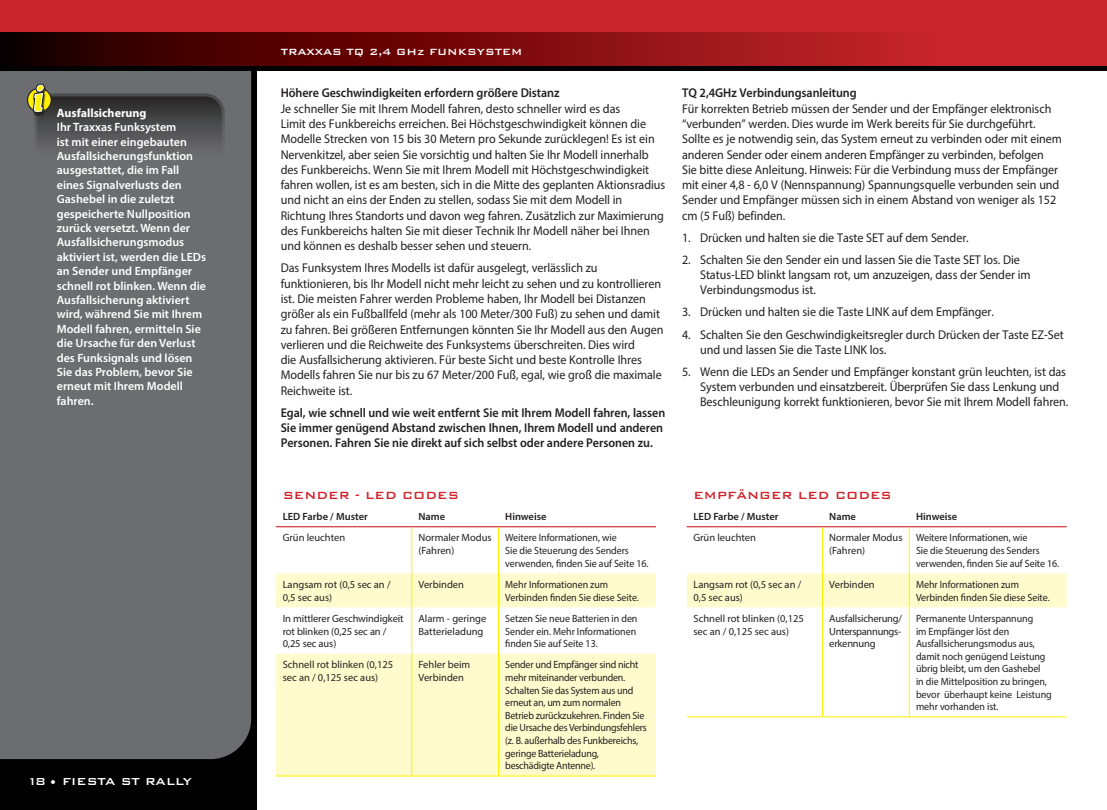
<style>
.page{position:relative;width:1107px;height:810px;background:#fff}
.page>*{position:absolute;margin:0;border:0;box-sizing:border-box;transform-origin:0 0}
.t1{font:500 13.8px "Bank Gothic BT";color:#d1232a}
.t2{font:500 13.5px "Bank Gothic BT";color:#fff}
.t3{font:12.75px/15.3px "Myriad Pro";letter-spacing:-.005em;color:#231f20;scale:.95 1}
.t4{font:600 12.75px/15.3px "Myriad Pro";letter-spacing:-.005em;color:#231f20;scale:.95 1}
.t5{font:600 12px/14.4px "Myriad Pro";color:#fff}
.t6{font:500 12px "Bank Gothic BT";color:#fff}
.t7{font:700 12px "Myriad Pro";color:#fff}
.t8{font:10.5px/12.6px "Myriad Pro";letter-spacing:-.005em;color:#231f20;scale:.95 1}
.t9{font:10.5px/12.6px "Myriad Pro";letter-spacing:-.005em;color:#231f20}
.t10{font:600 10.5px "Myriad Pro";color:#231f20}
</style>
<div class="page">
<div style="left:0;top:13px;width:256px;height:797px;background:#000"></div>
<div style="left:0;top:71px;width:251px;height:688px;background:#6c6d70"></div>
<div style="left:0;top:0;width:1107px;height:70px;background:#000"></div>
<div style="left:0;top:0;width:1107px;height:51px;background:#c8242b"></div>
<svg style="left:0;top:32px;width:1107px;height:34px;background:#7f0f12"></svg>
<div style="left:34px;top:94px;width:191px;height:84px;border:3px solid #fff;border-radius:18px"></div>
<svg style="left:28px;top:88px;width:23px;height:24px"></svg>
<div style="left:27px;top:88px;width:25px;height:24px;border:1px solid #231f20;border-radius:50%"></div>
<div style="left:35px;top:84px;width:10px;height:9px;border:3px solid #231f20;border-radius:50%"></div>
<svg style="left:31px;top:85px;width:192px;height:91px;background:#595958"></svg>
<div style="left:276px;top:573px;width:380px;height:34px;background:#fffbcc"></div>
<div style="left:276px;top:654px;width:380px;height:122px;background:#fffbcc"></div>
<hr style="left:411px;top:527px;width:1px;height:46px;background:#fff101">
<hr style="left:498px;top:527px;width:1px;height:46px;background:#fff101">
<hr style="left:411px;top:573px;width:1px;height:34px;background:#fff101">
<hr style="left:498px;top:573px;width:1px;height:34px;background:#fff101">
<hr style="left:411px;top:607px;width:1px;height:47px;background:#fff101">
<hr style="left:498px;top:607px;width:1px;height:47px;background:#fff101">
<hr style="left:411px;top:654px;width:1px;height:122px;background:#fff101">
<hr style="left:498px;top:654px;width:1px;height:122px;background:#fff101">
<hr style="left:276px;top:776px;width:136px;height:1px;background:#fff101">
<hr style="left:412px;top:776px;width:87px;height:1px;background:#fff101">
<hr style="left:499px;top:776px;width:157px;height:1px;background:#fff101">
<hr style="left:276px;top:526px;width:136px;height:1px;background:#d1232a">
<hr style="left:412px;top:526px;width:87px;height:1px;background:#d1232a">
<hr style="left:499px;top:526px;width:157px;height:1px;background:#d1232a">
<div style="left:687px;top:573px;width:380px;height:34px;background:#fffbcc"></div>
<hr style="left:822px;top:527px;width:1px;height:46px;background:#fff101">
<hr style="left:909px;top:527px;width:1px;height:46px;background:#fff101">
<hr style="left:822px;top:573px;width:1px;height:34px;background:#fff101">
<hr style="left:909px;top:573px;width:1px;height:34px;background:#fff101">
<hr style="left:822px;top:607px;width:1px;height:109px;background:#fff101">
<hr style="left:909px;top:607px;width:1px;height:109px;background:#fff101">
<hr style="left:687px;top:716px;width:136px;height:1px;background:#fff101">
<hr style="left:823px;top:716px;width:86px;height:1px;background:#fff101">
<hr style="left:909px;top:716px;width:158px;height:1px;background:#fff101">
<hr style="left:687px;top:526px;width:136px;height:1px;background:#d1232a">
<hr style="left:823px;top:526px;width:86px;height:1px;background:#d1232a">
<hr style="left:909px;top:526px;width:158px;height:1px;background:#d1232a">
<p class="t7" style="left:57px;top:105px;width:91px">Ausfallsicherung</p>
<p class="t5" style="left:57px;top:120px;width:151px">Ihr Traxxas Funksystem<br>ist mit einer eingebauten<br>Ausfallsicherungsfunktion ausgestattet, die im Fall eines Signalverlusts den<br>Gashebel in die zuletzt gespeicherte Nullposition zurück versetzt. Wenn der<br>Ausfallsicherungsmodus aktiviert ist, werden die LEDs an Sender und Empfänger schnell rot blinken. Wenn die<br>Ausfallsicherung aktiviert wird, während Sie mit Ihrem<br>Modell fahren, ermitteln Sie die Ursache für den Verlust des Funksignals und lösen<br>Sie das Problem, bevor Sie erneut mit Ihrem Modell fahren.</p>
<p class="t2" style="left:27px;top:774px;width:166px">18 • FIESTA ST RALLY</p>
<p class="t6" style="left:281px;top:45px;width:243px">TRAXXAS TQ 2,4 GHz FUNKSYSTEM</p>
<p class="t4" style="left:281px;top:85px;width:295px">Höhere Geschwindigkeiten erfordern größere Distanz</p>
<p class="t3" style="left:281px;top:100px;width:406px">Je schneller Sie mit Ihrem Modell fahren, desto schneller wird es das<br>Limit des Funkbereichs erreichen. Bei Höchstgeschwindigkeit können die Modelle Strecken von 15 bis 30 Metern pro Sekunde zurücklegen! Es ist ein Nervenkitzel, aber seien Sie vorsichtig und halten Sie Ihr Modell innerhalb des Funkbereichs. Wenn Sie mit Ihrem Modell mit Höchstgeschwindigkeit fahren wollen, ist es am besten, sich in die Mitte des geplanten Aktionsradius und nicht an eins der Enden zu stellen, sodass Sie mit dem Modell in Richtung Ihres Standorts und davon weg fahren. Zusätzlich zur Maximierung des Funkbereichs halten Sie mit dieser Technik Ihr Modell näher bei Ihnen und können es deshalb besser sehen und steuern.</p>
<p class="t3" style="left:281px;top:260px;width:404px">Das Funksystem Ihres Modells ist dafür ausgelegt, verlässlich zu funktionieren, bis Ihr Modell nicht mehr leicht zu sehen und zu kontrollieren ist. Die meisten Fahrer werden Probleme haben, Ihr Modell bei Distanzen größer als ein Fußballfeld (mehr als 100 Meter/300 Fuß) zu sehen und damit zu fahren. Bei größeren Entfernungen könnten Sie Ihr Modell aus den Augen verlieren und die Reichweite des Funksystems überschreiten. Dies wird<br>die Ausfallsicherung aktivieren. Für beste Sicht und beste Kontrolle Ihres Modells fahren Sie nur bis zu 67 Meter/200 Fuß, egal, wie groß die maximale Reichweite ist.</p>
<p class="t4" style="left:281px;top:405px;width:406px">Egal, wie schnell und wie weit entfernt Sie mit Ihrem Modell fahren, lassen<br>Sie immer genügend Abstand zwischen Ihnen, Ihrem Modell und anderen<br>Personen. Fahren Sie nie direkt auf sich selbst oder andere Personen zu.</p>
<p class="t1" style="left:283px;top:488px;width:178px">SENDER - LED CODES</p>
<p class="t10" style="left:283px;top:510px;width:87px">LED Farbe / Muster</p>
<p class="t10" style="left:419px;top:510px;width:28px">Name</p>
<p class="t10" style="left:505px;top:510px;width:43px">Hinweise</p>
<p class="t9" style="left:283px;top:531px;width:64px">Grün leuchten</p>
<p class="t9" style="left:419px;top:531px;width:75px">Normaler Modus (Fahren)</p>
<p class="t8" style="left:505px;top:531px;width:152px">Weitere Informationen, wie<br>Sie die Steuerung des Senders verwenden, finden Sie auf Seite 16.</p>
<p class="t9" style="left:283px;top:578px;width:109px">Langsam rot (0,5 sec an /<br>0,5 sec aus)</p>
<p class="t9" style="left:419px;top:578px;width:47px">Verbinden</p>
<p class="t8" style="left:505px;top:578px;width:142px">Mehr Informationen zum<br>Verbinden finden Sie diese Seite.</p>
<p class="t9" style="left:283px;top:612px;width:123px">In mittlerer Geschwindigkeit rot blinken (0,25 sec an /<br>0,25 sec aus)</p>
<p class="t9" style="left:419px;top:612px;width:69px">Alarm - geringe<br>Batterieladung</p>
<p class="t8" style="left:505px;top:612px;width:141px">Setzen Sie neue Batterien in den<br>Sender ein. Mehr Informationen finden Sie auf Seite 13.</p>
<p class="t9" style="left:283px;top:659px;width:112px">Schnell rot blinken (0,125 sec an / 0,125 sec aus)</p>
<p class="t9" style="left:419px;top:659px;width:53px">Fehler beim<br>Verbinden</p>
<p class="t8" style="left:505px;top:659px;width:151px">Sender und Empfänger sind nicht mehr miteinander verbunden.<br>Schalten Sie das System aus und erneut an, um zum normalen<br>Betrieb zurückzukehren. Finden Sie die Ursache des Verbindungsfehlers (z. B. außerhalb des Funkbereichs, geringe Batterieladung, beschädigte Antenne).</p>
<p class="t4" style="left:682px;top:85px;width:185px">TQ 2,4GHz Verbindungsanleitung</p>
<p class="t3" style="left:682px;top:100px;width:401px">Für korrekten Betrieb müssen der Sender und der Empfänger elektronisch “verbunden” werden. Dies wurde im Werk bereits für Sie durchgeführt.<br>Sollte es je notwendig sein, das System erneut zu verbinden oder mit einem anderen Sender oder einem anderen Empfänger zu verbinden, befolgen<br>Sie bitte diese Anleitung. Hinweis: Für die Verbindung muss der Empfänger mit einer 4,8 - 6,0 V (Nennspannung) Spannungsquelle verbunden sein und Sender und Empfänger müssen sich in einem Abstand von weniger als 152 cm (5 Fuß) befinden.</p>
<p class="t3" style="left:682px;top:230px;width:303px">1. Drücken und halten sie die Taste SET auf dem Sender.</p>
<p class="t3" style="left:700px;top:252px;width:349px;text-indent:-18px">2. Schalten Sie den Sender ein und lassen Sie die Taste SET los. Die<br>Status-LED blinkt langsam rot, um anzuzeigen, dass der Sender im<br>Verbindungsmodus ist.</p>
<p class="t3" style="left:682px;top:304px;width:330px">3. Drücken und halten sie die Taste LINK auf dem Empfänger.</p>
<p class="t3" style="left:700px;top:326px;width:384px;text-indent:-18px">4. Schalten Sie den Geschwindigkeitsregler durch Drücken der Taste EZ-Set und und lassen Sie die Taste LINK los.</p>
<p class="t3" style="left:700px;top:364px;width:389px;text-indent:-18px">5. Wenn die LEDs an Sender und Empfänger konstant grün leuchten, ist das<br>System verbunden und einsatzbereit. Überprüfen Sie dass Lenkung und<br>Beschleunigung korrekt funktionieren, bevor Sie mit Ihrem Modell fahren.</p>
<p class="t1" style="left:693px;top:488px;width:200px">EMPFÄNGER LED CODES</p>
<p class="t10" style="left:693px;top:510px;width:87px">LED Farbe / Muster</p>
<p class="t10" style="left:829px;top:510px;width:28px">Name</p>
<p class="t10" style="left:916px;top:510px;width:43px">Hinweise</p>
<p class="t9" style="left:693px;top:531px;width:64px">Grün leuchten</p>
<p class="t9" style="left:829px;top:531px;width:75px">Normaler Modus (Fahren)</p>
<p class="t8" style="left:916px;top:531px;width:152px">Weitere Informationen, wie<br>Sie die Steuerung des Senders verwenden, finden Sie auf Seite 16.</p>
<p class="t9" style="left:693px;top:578px;width:109px">Langsam rot (0,5 sec an /<br>0,5 sec aus)</p>
<p class="t9" style="left:829px;top:578px;width:47px">Verbinden</p>
<p class="t8" style="left:916px;top:578px;width:142px">Mehr Informationen zum<br>Verbinden finden Sie diese Seite.</p>
<p class="t9" style="left:693px;top:612px;width:112px">Schnell rot blinken (0,125 sec an / 0,125 sec aus)</p>
<p class="t9" style="left:829px;top:612px;width:74px;text-align:justify">Ausfallsicherung/ Unterspannungs&shy;erkennung</p>
<p class="t8" style="left:916px;top:612px;width:144px">Permanente Unterspannung<br>im Empfänger löst den<br>Ausfallsicherungsmodus aus, damit noch genügend Leistung übrig bleibt, um den Gashebel<br>in die Mittelposition zu bringen, bevor überhaupt keine Leistung mehr vorhanden ist.</p>
</div>
